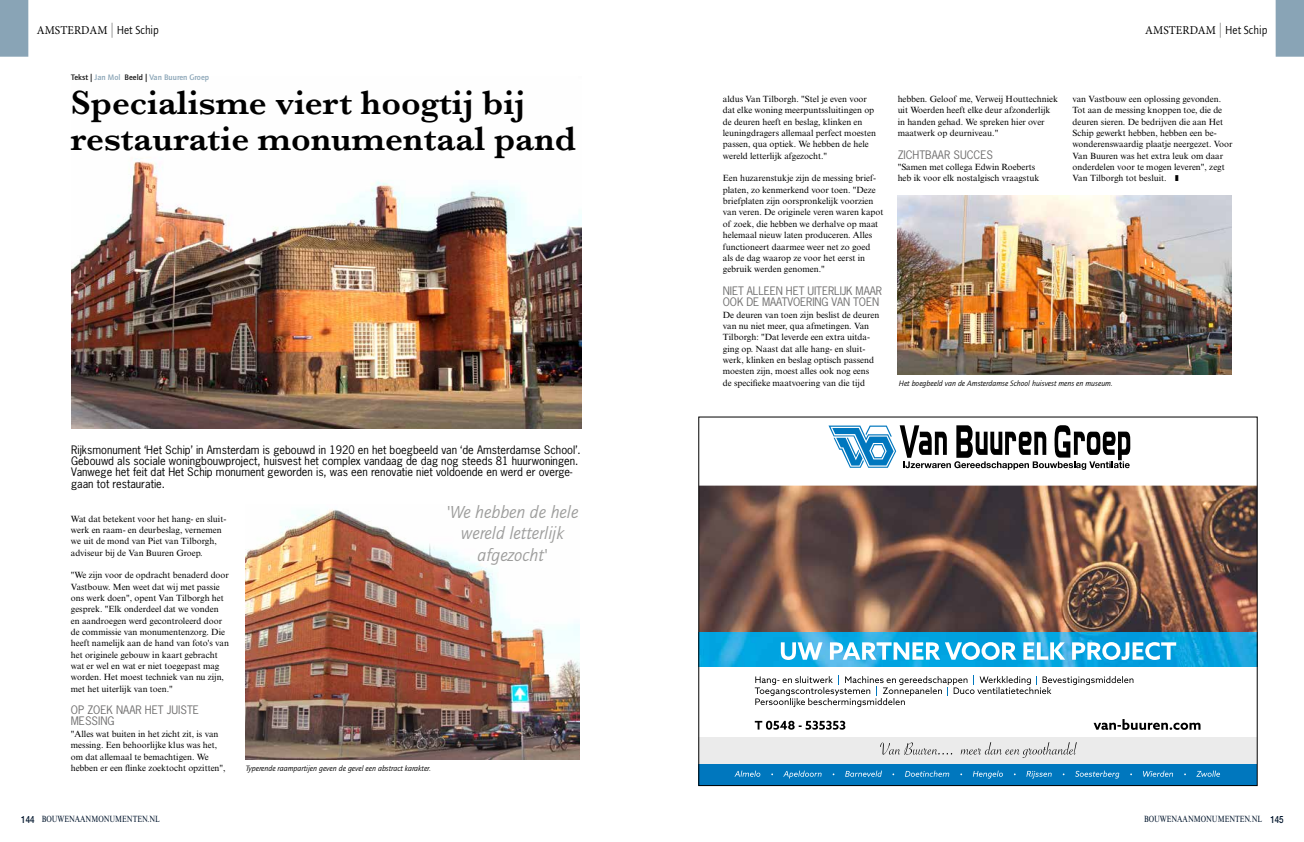
<style>
.page{position:relative;width:1304px;height:842px;background:#fff}
.page>*{position:absolute;margin:0;border:0;box-sizing:border-box;transform-origin:0 0}
.t1{font:600 35px/36px "Baskerville";color:#000}
.t2{font:italic 18px/21.6px "Quay Sans ITC Std";color:#9d9d9c;text-align:center}
.t3{font:12px "Minion Pro";letter-spacing:.01em;color:#000;scale:.95 1}
.t4{font:11px/11.3px "News Gothic Std";color:#000}
.t5{font:11px/11px "News Gothic Std";letter-spacing:-.01em;color:#706f6f}
.t6{font:9px/11.3px "Times New Roman MT Std";color:#000}
.t7{font:9px "Times New Roman MT Std";color:#00152c;scale:.78 1}
.t8{font:500 8.2px "Quay Sans ITC Std";color:#89a4b6}
.t9{font:italic 8px "Quay Sans ITC Std";color:#000}
.s1{font-family:"Quay Sans ITC Std";font-size:15px;color:#9d9d9c}
.s2{font-family:"Quay Sans ITC Std"}
.s3{color:#121212}
.s4{font-family:"Helvetica Neue LT Std";font-weight:500;font-size:10px}
</style>
<div class="page">
<img style="left:71px;top:158px;width:510px;height:270px">
<div style="left:1276px;top:0;width:28px;height:57px;background:#89a4b6"></div>
<div style="left:0;top:0;width:28px;height:57px;background:#89a4b6"></div>
<img style="left:700px;top:486px;width:555px;height:146px">
<svg style="left:828px;top:425px;width:302px;height:45px"></svg>
<div style="left:699px;top:764px;width:558px;height:21px;background:#0077be"></div>
<div style="left:699px;top:737px;width:558px;height:27px;background:#ebebeb"></div>
<svg style="left:734px;top:771px;width:486px;height:7px"></svg>
<svg style="left:755px;top:721px;width:90px;height:9px"></svg>
<svg style="left:1094px;top:719px;width:106px;height:11px"></svg>
<img style="left:700px;top:632px;width:555px;height:34px">
<svg style="left:880px;top:742px;width:197px;height:16px"></svg>
<svg style="left:781px;top:642px;width:395px;height:18px"></svg>
<svg style="left:755px;top:676px;width:378px;height:31px"></svg>
<img style="left:246px;top:509px;width:334px;height:251px">
<img style="left:898px;top:195px;width:334px;height:180px">
<h3 class="t3" style="left:37px;top:22px;width:130px">AMSTERDAM <span class="s1">|</span> <span class="s2">Het Schip</span></h3>
<h3 class="t3" style="left:1145px;top:22px;width:130px">AMSTERDAM <span class="s1">|</span> <span class="s2">Het Schip</span></h3>
<p class="t8" style="left:71px;top:72px;width:139px"><span class="s3">Tekst |</span> Jan Mol <span class="s3">Beeld |</span> Van Buuren Groep</p>
<h1 class="t1" style="left:71px;top:84px;width:507px">Specialisme viert hoogtij bij restauratie monumentaal pand</h1>
<p class="t4" style="left:71px;top:444px;width:511px">Rijksmonument ‘Het Schip’ in Amsterdam is gebouwd in 1920 en het boegbeeld van ‘de Amsterdamse School’.<br>Gebouwd als sociale woningbouwproject, huisvest het complex vandaag de dag nog steeds 81 huurwoningen.<br>Vanwege het feit dat Het Schip monument geworden is, was een renovatie niet voldoende en werd er overge&shy;gaan tot restauratie.</p>
<p class="t6" style="left:71px;top:513px;width:157px">Wat dat betekent voor het hang- en sluit&shy;werk en raam- en deurbeslag, vernemen we uit de mond van Piet van Tilborgh, adviseur bij de Van Buuren Groep.</p>
<p class="t6" style="left:71px;top:570px;width:160px">"We zijn voor de opdracht benaderd door Vastbouw. Men weet dat wij met passie ons werk doen", opent Van Tilborgh het gesprek. "Elk onderdeel dat we vonden en aandroegen werd gecontroleerd door de commissie van monumentenzorg. Die heeft namelijk aan de hand van foto's van het originele gebouw in kaart gebracht wat er wel en wat er niet toegepast mag worden. Het moest techniek van nu zijn, met het uiterlijk van toen."</p>
<p class="t5" style="left:71px;top:705px;width:130px">OP ZOEK NAAR HET JUISTE<br>MESSING</p>
<p class="t6" style="left:71px;top:728px;width:156px">"Alles wat buiten in het zicht zit, is van messing. Een behoorlijke klus was het, om dat allemaal te bemachtigen. We hebben er een flinke zoektocht opzitten",</p>
<h2 class="t2" style="left:447px;top:501px;width:133px">'We hebben de hele wereld letterlijk afgezocht'</h2>
<p class="t9" style="left:246px;top:764px;width:187px">Typerende raampartijen geven de gevel een abstract karakter.</p>
<p class="t6" style="left:723px;top:93px;width:155px">aldus Van Tilborgh. "Stel je even voor dat elke woning meerpuntssluitingen op de deuren heeft en beslag, klinken en leuningdragers allemaal perfect moesten passen, qua optiek. We hebben de hele wereld letterlijk afgezocht."</p>
<p class="t6" style="left:723px;top:173px;width:162px">Een huzarenstukje zijn de messing brief&shy;platen, zo kenmerkend voor toen. "Deze briefplaten zijn oorspronkelijk voorzien van veren. De originele veren waren kapot of zoek, die hebben we derhalve op maat helemaal nieuw laten produceren. Alles functioneert daarmee weer net zo goed<br>als de dag waarop ze voor het eerst in gebruik werden genomen."</p>
<p class="t5" style="left:723px;top:285px;width:161px">NIET ALLEEN HET UITERLIJK MAAR<br>OOK DE MAATVOERING VAN TOEN</p>
<p class="t6" style="left:723px;top:309px;width:158px">De deuren van toen zijn beslist de deuren van nu niet meer, qua afmetingen. Van Tilborgh: "Dat leverde een extra uitda&shy;ging op. Naast dat alle hang- en sluit&shy;werk, klinken en beslag optisch passend moesten zijn, moest alles ook nog eens de specifieke maatvoering van die tijd</p>
<p class="t6" style="left:898px;top:93px;width:162px">hebben. Geloof me, Verweij Houttechniek uit Woerden heeft elke deur afzonderlijk in handen gehad. We spreken hier over maatwerk op deurniveau."</p>
<p class="t5" style="left:898px;top:149px;width:97px">ZICHTBAAR SUCCES</p>
<p class="t6" style="left:898px;top:161px;width:143px">"Samen met collega Edwin Roeberts heb ik voor elk nostalgisch vraagstuk</p>
<p class="t6" style="left:1072px;top:93px;width:162px">van Vastbouw een oplossing gevonden.<br>Tot aan de messing knoppen toe, die de deuren sieren. De bedrijven die aan Het Schip gewerkt hebben, hebben een be&shy;wonderenswaardig plaatje neergezet. Voor Van Buuren was het extra leuk om daar onderdelen voor te mogen leveren", zegt Van Tilborgh tot besluit. ❚</p>
<p class="t9" style="left:899px;top:379px;width:215px">Het boegbeeld van de Amsterdamse School huisvest mens en museum.</p>
<p class="t7" style="left:21px;top:814px;width:179px"><span class="s4">144</span> BOUWENAANMONUMENTEN.NL</p>
<p class="t7" style="left:1144px;top:814px;width:181px">BOUWENAANMONUMENTEN.NL <span class="s4">145</span></p>
</div>
